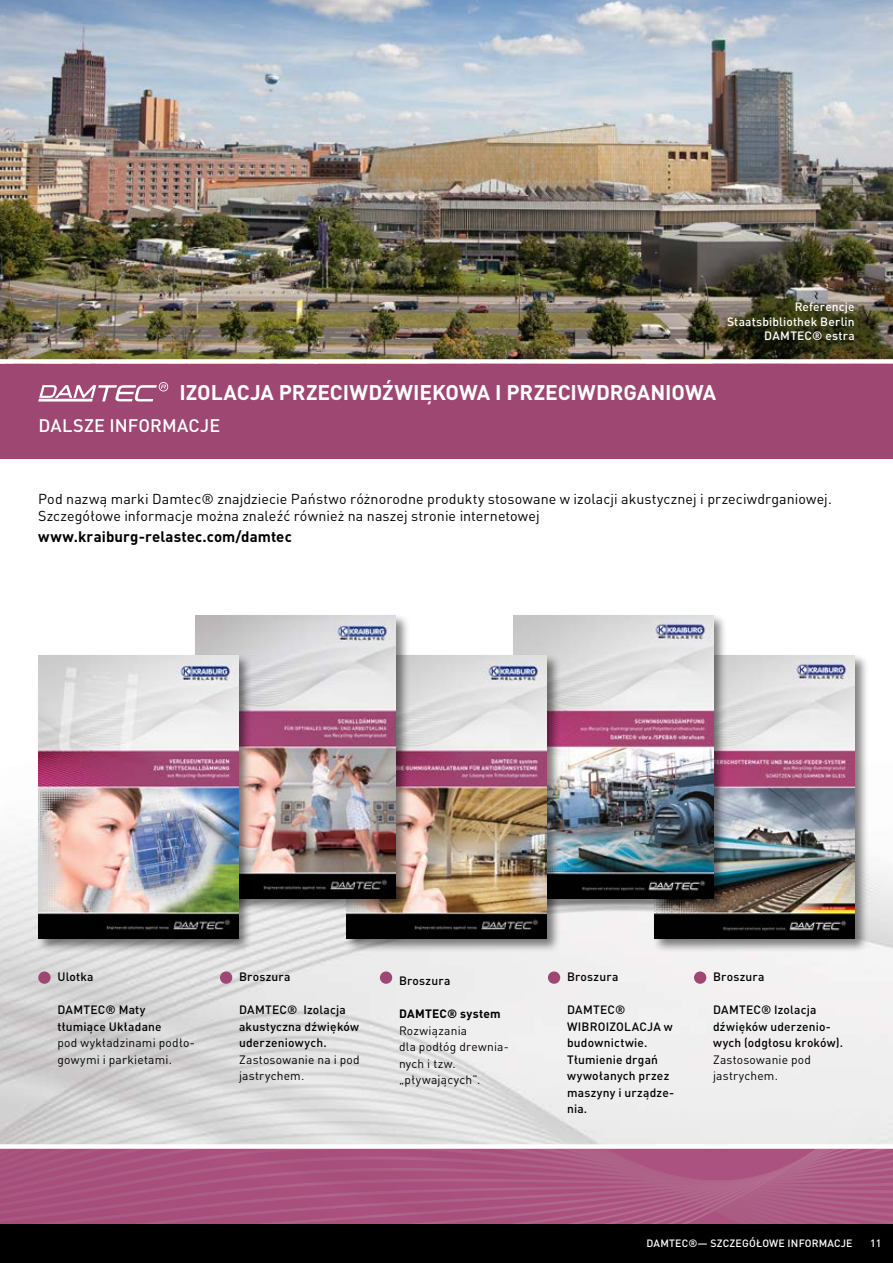
<style>
.page{position:relative;width:893px;height:1263px;background:#fff}
.page>*{position:absolute;margin:0;border:0;box-sizing:border-box;transform-origin:0 0}
.t1{font:700 21px "DIN Pro";letter-spacing:-.005em;color:#fff}
.t2{font:500 18px "DIN Pro";letter-spacing:.005em;color:#fff}
.t3{font:700 15px "DIN Pro";letter-spacing:.005em;color:#000}
.t4{font:14.25px/17.1px "DIN Pro";letter-spacing:.005em;color:#000}
.t5{font:500 12px/16.5px "DIN Pro";letter-spacing:.015em;color:#000}
.t6{font:12px/16.5px "DIN Pro";letter-spacing:.02em;color:#000}
.t7{font:500 12px/14.4px "DIN Pro";letter-spacing:.015em;color:#fff;text-align:right}
.t8{font:700 12px "DIN Pro";letter-spacing:.02em;color:#000}
.t9{font:500 10.5px "DIN Pro";letter-spacing:.015em;color:#fff}
</style>
<div class="page">
<img style="left:0;top:1149px;width:574px;height:7px">
<img style="left:0;top:1156px;width:542px;height:12px">
<img style="left:0;top:1168px;width:348px;height:5px">
<img style="left:0;top:1173px;width:187px;height:52px">
<img style="left:187px;top:1170px;width:161px;height:55px">
<img style="left:348px;top:1167px;width:94px;height:58px">
<img style="left:442px;top:1164px;width:58px;height:61px">
<img style="left:500px;top:1159px;width:42px;height:66px">
<img style="left:542px;top:1154px;width:32px;height:71px">
<img style="left:574px;top:1149px;width:319px;height:76px">
<div style="left:0;top:361px;width:893px;height:98px;background:#9f4773"></div>
<div style="left:220px;top:971px;width:12px;height:13px;background:#9f4773;border-radius:50%"></div>
<div style="left:380px;top:971px;width:12px;height:13px;background:#9f4773;border-radius:50%"></div>
<div style="left:548px;top:971px;width:12px;height:13px;background:#9f4773;border-radius:50%"></div>
<div style="left:694px;top:971px;width:12px;height:13px;background:#9f4773;border-radius:50%"></div>
<img style="left:0;top:0;width:893px;height:359px">
<div style="left:0;top:1225px;width:893px;height:38px;background:#000"></div>
<div style="left:0;top:359px;width:893px;height:5px;background:#fff"></div>
<div style="left:38px;top:971px;width:13px;height:13px;background:#9f4773;border-radius:50%"></div>
<div style="left:652px;top:653px;width:217px;height:300px;background:#000;opacity:.5"></div>
<img style="left:655px;top:656px;width:200px;height:283px">
<div style="left:511px;top:614px;width:216px;height:299px;background:#000;opacity:.5"></div>
<img style="left:513px;top:616px;width:200px;height:283px">
<div style="left:344px;top:653px;width:217px;height:300px;background:#000;opacity:.5"></div>
<img style="left:346px;top:656px;width:200px;height:283px">
<div style="left:194px;top:614px;width:216px;height:299px;background:#000;opacity:.5"></div>
<img style="left:196px;top:616px;width:200px;height:283px">
<div style="left:36px;top:653px;width:217px;height:300px;background:#000;opacity:.5"></div>
<img style="left:38px;top:656px;width:200px;height:283px">
<svg style="left:38px;top:382px;width:130px;height:19px"></svg>
<p class="t7" style="left:727px;top:299px;width:129px">Referencje<br>Staatsbibliothek Berlin<br>DAMTEC® estra</p>
<h1 class="t1" style="left:180px;top:378px;width:538px">IZOLACJA PRZECIWDŹWIĘKOWA I PRZECIWDRGANIOWA</h1>
<h2 class="t2" style="left:38px;top:413px;width:183px">DALSZE INFORMACJE</h2>
<p class="t4" style="left:38px;top:490px;width:795px">Pod nazwą marki Damtec® znajdziecie Państwo różnorodne produkty stosowane w izolacji akustycznej i przeciwdrganiowej.<br>Szczegółowe informacje można znaleźć również na naszej stronie internetowej</p>
<p class="t3" style="left:38px;top:527px;width:255px">www.kraiburg-relastec.com/damtec</p>
<p class="t5" style="left:57px;top:968px;width:38px">Ulotka</p>
<p class="t5" style="left:57px;top:1001px;width:106px">DAMTEC® Maty tłumiące Układane</p>
<p class="t6" style="left:57px;top:1034px;width:139px">pod wykładzinami podło&shy;gowymi i parkietami.</p>
<p class="t5" style="left:239px;top:968px;width:53px">Broszura</p>
<p class="t5" style="left:239px;top:1001px;width:122px">DAMTEC® Izolacja akustyczna dźwięków uderzeniowych.</p>
<p class="t6" style="left:239px;top:1051px;width:122px">Zastosowanie na i pod jastrychem.</p>
<p class="t5" style="left:399px;top:972px;width:53px">Broszura</p>
<p class="t8" style="left:399px;top:1006px;width:103px">DAMTEC® system</p>
<p class="t6" style="left:399px;top:1022px;width:111px">Rozwiązania<br>dla podłóg drewnia&shy;nych i tzw. „pływających”.</p>
<p class="t5" style="left:567px;top:968px;width:53px">Broszura</p>
<p class="t5" style="left:567px;top:1001px;width:109px">DAMTEC®<br>WIBROIZOLACJA w budownictwie.<br>Tłumienie drgań wywołanych przez maszyny i urządze&shy;nia.</p>
<p class="t5" style="left:713px;top:968px;width:53px">Broszura</p>
<p class="t5" style="left:713px;top:1001px;width:131px">DAMTEC® Izolacja dźwięków uderzenio&shy;wych (odgłosu kroków).</p>
<p class="t6" style="left:713px;top:1051px;width:99px">Zastosowanie pod jastrychem.</p>
<p class="t9" style="left:647px;top:1236px;width:207px">DAMTEC®— SZCZEGÓŁOWE INFORMACJE</p>
<p class="t9" style="left:870px;top:1236px;width:13px">11</p>
</div>
